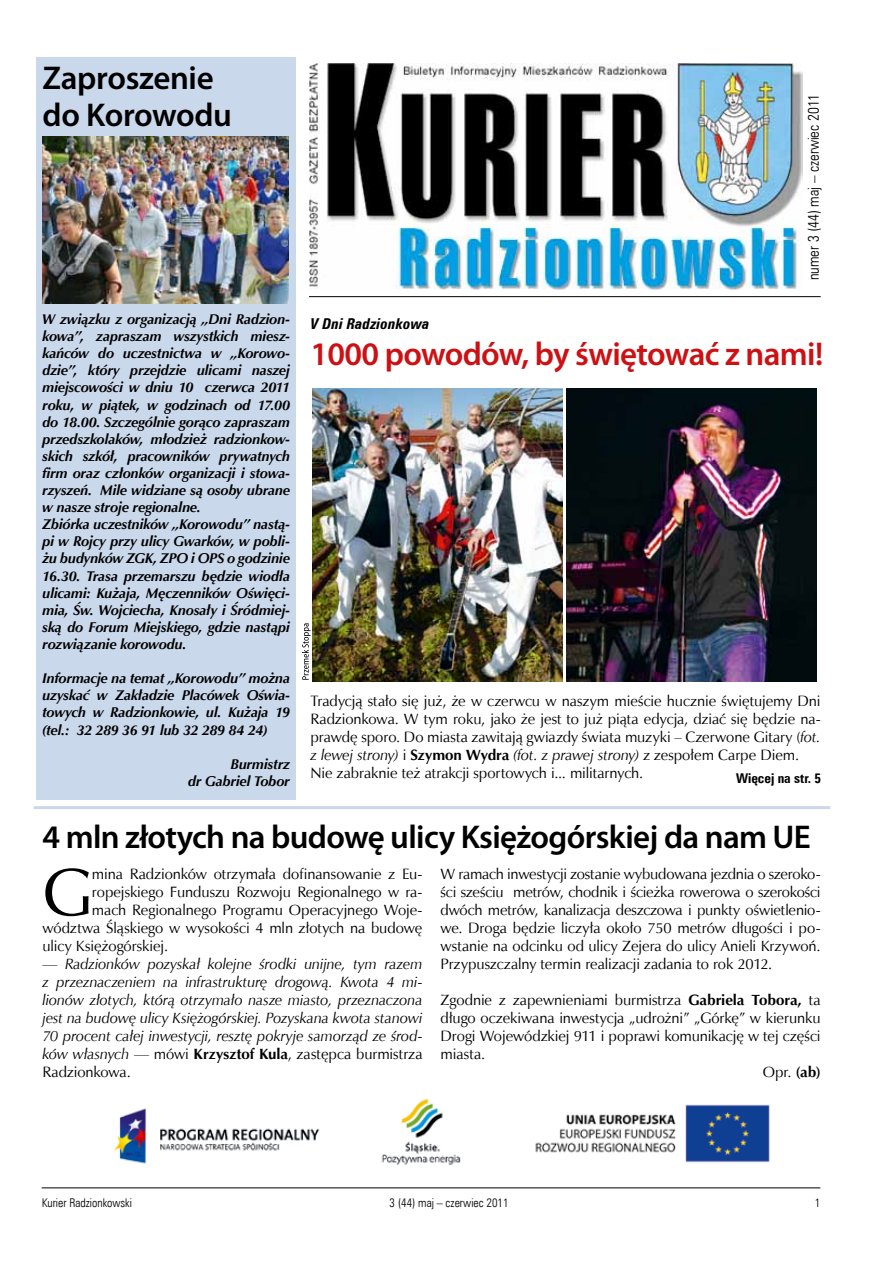
<style>
.page{position:relative;width:893px;height:1263px;background:#fff}
.page>*{position:absolute;margin:0;border:0;box-sizing:border-box;transform-origin:0 0}
.t1{font:67.65px "Zapf Humnst EU";color:#000}
.t2{font:600 33px/37.5px "Myriad Pro";letter-spacing:-.02em;color:#000}
.t3{font:600 33px "Myriad Pro";letter-spacing:-.02em;color:#cd1013}
.t4{font:15px/18px "Zapf Humnst EU";letter-spacing:-.005em;color:#000;text-align:justify}
.t5{font:italic 15px/18px "Zapf Humnst EU";letter-spacing:-.005em;color:#000;text-align:justify}
.t6{font:15px "Zurich Lt Cn EU";color:#000}
.t7{font:italic 700 15px "Zurich Cn EU";letter-spacing:.01em;color:#000}
.t8{font:italic 700 14.25px/17.1px "Zapf Humnst EU";letter-spacing:-.015em;color:#000}
.t9{font:700 13.5px "Zurich Cn EU";color:#000}
.t10{font:12px "Zurich Lt Cn EU";color:#000}
.s1{font-style:italic}
.s2{font-weight:700}
.s3{font-style:normal}
.s4{font-weight:700;font-style:normal}
</style>
<div class="page">
<hr style="left:42px;top:1187px;width:778px;height:1px;background:#000">
<img style="left:309px;top:64px;width:494px;height:225px">
<hr style="left:309px;top:296px;width:512px;height:1px;background:#000">
<div style="left:36px;top:57px;width:260px;height:743px;background:#cad8eb"></div>
<img style="left:43px;top:137px;width:245px;height:167px">
<hr style="left:34px;top:806px;width:796px;height:3px;background:#cad8eb">
<img style="left:535px;top:1104px;width:235px;height:59px">
<img style="left:381px;top:1098px;width:80px;height:67px">
<img style="left:113px;top:1108px;width:207px;height:56px">
<svg style="left:302px;top:623px;width:8px;height:57px"></svg>
<img style="left:313px;top:388px;width:249px;height:294px">
<img style="left:566px;top:388px;width:250px;height:294px">
<h2 class="t2" style="left:43px;top:58px;width:191px">Zaproszenie do Korowodu</h2>
<p class="t8" style="left:43px;top:311px;width:249px">W związku z organizacją „Dni Radzion&shy;kowa”, zapraszam wszystkich miesz&shy;kańców do uczestnictwa w „Korowo&shy;dzie”, który przejdzie ulicami naszej miejscowości w dniu 10 czerwca 2011 roku, w piątek, w godzinach od 17.00 do 18.00. Szczególnie gorąco zapraszam przedszkolaków, młodzież radzionkow&shy;skich szkół, pracowników prywatnych firm oraz członków organizacji i stowa&shy;rzyszeń. Mile widziane są osoby ubrane w nasze stroje regionalne.<br>Zbiórka uczestników „Korowodu” nastą&shy;pi w Rojcy przy ulicy Gwarków, w pobli&shy;żu budynków ZGK, ZPO i OPS o godzinie 16.30. Trasa przemarszu będzie wiodła ulicami: Kużaja, Męczenników Oświęci&shy;mia, Św. Wojciecha, Knosały i Śródmiej&shy;ską do Forum Miejskiego, gdzie nastąpi rozwiązanie korowodu.</p>
<p class="t8" style="left:43px;top:670px;width:249px;text-align:justify">Informacje na temat „Korowodu” można uzyskać w Zakładzie Placówek Oświa&shy;towych w Radzionkowie, ul. Kużaja 19 (tel.: 32 289 36 91 lub 32 289 84 24)</p>
<p class="t8" style="left:188px;top:756px;width:104px;text-align:right">Burmistrz<br>dr Gabriel Tobor</p>
<p class="t6" style="left:804px;top:280px;width:188px;rotate:-90deg">numer 3 (44) maj – czerwiec 2011</p>
<p class="t7" style="left:310px;top:315px;width:120px">V Dni Radzionkowa</p>
<h2 class="t3" style="left:310px;top:333px;width:514px">1000 powodów, by świętować z nami!</h2>
<p class="t4" style="left:310px;top:692px;width:512px;text-align:left">Tradycją stało się już, że w czerwcu w naszym mieście hucznie świętujemy Dni Radzionkowa. W tym roku, jako że jest to już piąta edycja, dziać się będzie na&shy;prawdę sporo. Do miasta zawitają gwiazdy świata muzyki – Czerwone Gitary (<span class="s1">fot. z lewej strony)</span> i <span class="s2">Szymon Wydra</span> <span class="s1">(fot. z prawej strony)</span> z zespołem Carpe Diem.<br>Nie zabraknie też atrakcji sportowych i... militarnych.</p>
<p class="t9" style="left:736px;top:769px;width:87px">Więcej na str. 5</p>
<h2 class="t2" style="left:43px;top:817px;width:770px">4 mln złotych na budowę ulicy Księżogórskiej da nam UE</h2>
<h1 class="t1" style="left:43px;top:850px;width:51px">G</h1>
<p class="t4" style="left:92px;top:865px;width:332px">mina Radzionków otrzymała dofinansowanie z Eu-</p>
<p class="t4" style="left:92px;top:883px;width:332px">ropejskiego Funduszu Rozwoju Regionalnego w ra-</p>
<p class="t4" style="left:92px;top:901px;width:332px">mach Regionalnego Programu Operacyjnego Woje-</p>
<p class="t4" style="left:43px;top:919px;width:382px">wództwa Śląskiego w wysokości 4 mln złotych na budowę</p>
<p class="t4" style="left:43px;top:937px;width:127px">ulicy Księżogórskiej.</p>
<p class="t5" style="left:43px;top:955px;width:382px"><span class="s3">—</span> Radzionków pozyskał kolejne środki unijne, tym razem z przeznaczeniem na infrastrukturę drogową. Kwota 4 mi&shy;lionów złotych, którą otrzymało nasze miasto, przeznaczona jest na budowę ulicy Księżogórskiej. Pozyskana kwota stanowi 70 procent całej inwestycji, resztę pokryje samorząd ze środ&shy;ków własnych <span class="s3">— mówi</span> <span class="s4">Krzysztof Kula</span><span class="s3">, zastępca burmistrza Radzionkowa.</span></p>
<p class="t4" style="left:441px;top:865px;width:382px">W ramach inwestycji zostanie wybudowana jezdnia o szeroko&shy;ści sześciu metrów, chodnik i ścieżka rowerowa o szerokości dwóch metrów, kanalizacja deszczowa i punkty oświetlenio&shy;we. Droga będzie liczyła około 750 metrów długości i po&shy;wstanie na odcinku od ulicy Zejera do ulicy Anieli Krzywoń.<br>Przypuszczalny termin realizacji zadania to rok 2012.</p>
<p class="t4" style="left:441px;top:991px;width:382px">Zgodnie z zapewnieniami burmistrza <span class="s2">Gabriela Tobora,</span> ta</p>
<p class="t4" style="left:441px;top:1009px;width:382px">długo oczekiwana inwestycja „udrożni” „Górkę” w kierunku</p>
<p class="t4" style="left:441px;top:1027px;width:381px">Drogi Wojewódzkiej 911 i poprawi komunikację w tej części</p>
<p class="t4" style="left:441px;top:1045px;width:46px">miasta.</p>
<p class="t4" style="left:763px;top:1063px;width:59px">Opr. <span class="s2">(ab)</span></p>
<p class="t10" style="left:42px;top:1196px;width:92px">Kurier Radzionkowski</p>
<p class="t10" style="left:390px;top:1196px;width:121px">3 (44) maj – czerwiec 2011</p>
<p class="t10" style="left:815px;top:1195px;width:7px">1</p>
</div>
